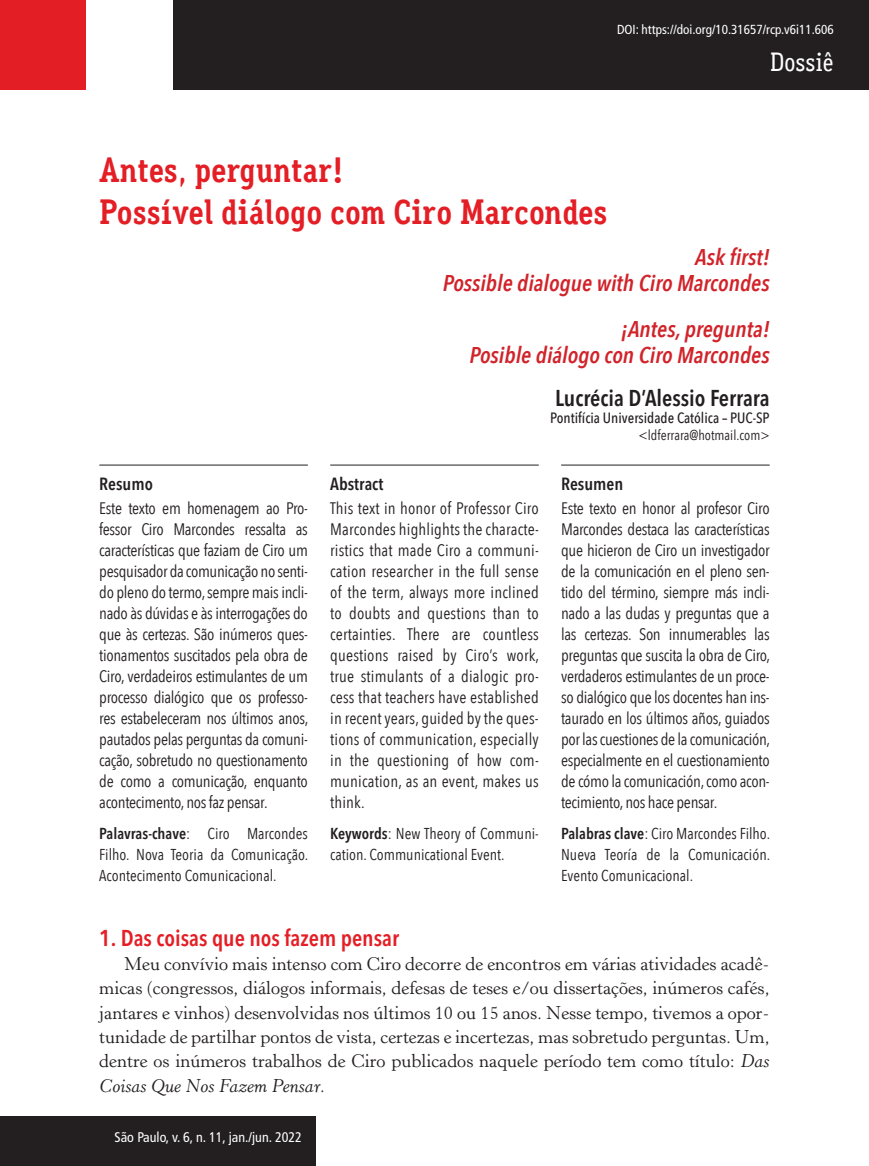
<style>
.page{position:relative;width:869px;height:1166px;background:#fff}
.page>*{position:absolute;margin:0;border:0;box-sizing:border-box;transform-origin:0 0}
.t1{font:700 35px/42px "Aaux Office";color:#e41e25}
.t2{font:500 26.25px "Aaux Office";color:#fff}
.t3{font:italic 600 22.75px/26.2px "Avenir Next Condensed";color:#d1232a;text-align:right}
.t4{font:600 condensed 22.75px "Avenir Next LT Pro";color:#e41e25}
.t5{font:600 condensed 22.75px "Avenir Next LT Pro";color:#231f20}
.t6{font:500 19.25px "Aaux Office";color:#fff}
.t7{font:18.38px/24.3px "Horley Old Style";color:#231f20;text-align:justify}
.t8{font:600 condensed 17.5px "Avenir Next LT Pro";color:#231f20}
.t9{font:16.62px/21px "Avenir Next Condensed";letter-spacing:-.02em;color:#231f20;text-align:justify}
.t10{font:15.75px/21px "Avenir Next Condensed";color:#231f20}
.t11{font:600 condensed 15.75px "Avenir Next LT Pro";color:#231f20}
.t12{font:500 14.88px "Avenir Next Condensed";color:#231f20}
.t13{font:condensed 14px "Frutiger LT Std";color:#fff}
.t14{font:14px "Avenir Next Condensed";color:#231f20}
.t15{font:condensed 13.12px "Frutiger LT Std";color:#fff}
.s1{font-family:"Avenir Next Condensed";font-weight:400;font-stretch:normal}
.s2{font-family:"Avenir Next LT Pro";font-weight:600;font-stretch:condensed}
.s3{font-style:italic}
</style>
<div class="page">
<div style="left:1px;top:1116px;width:314px;height:50px;background:#231f20"></div>
<div style="left:173px;top:0;width:695px;height:89px;background:#231f20"></div>
<div style="left:1px;top:0;width:84px;height:90px;background:#e41e25"></div>
<hr style="left:99px;top:464px;width:209px;height:1px;background:#231f20">
<hr style="left:330px;top:464px;width:208px;height:1px;background:#231f20">
<hr style="left:561px;top:464px;width:208px;height:1px;background:#231f20">
<p class="t15" style="left:616px;top:22px;width:218px">DOI: https://doi.org/10.31657/rcp.v6i11.606</p>
<h2 class="t2" style="left:770px;top:47px;width:65px">Dossiê</h2>
<p class="t6" style="left:820px;top:48px;width:18px">17</p>
<h1 class="t1" style="left:99px;top:148px;width:509px">Antes, perguntar!<br>Possível diálogo com Ciro Marcondes</h1>
<h3 class="t3" style="left:442px;top:244px;width:328px">Ask first!<br>Possible dialogue with Ciro Marcondes</h3>
<h3 class="t3" style="left:469px;top:316px;width:301px">¡Antes, pregunta!<br>Posible diálogo con Ciro Marcondes</h3>
<h3 class="t5" style="left:555px;top:384px;width:216px">Lucrécia D’Alessio Ferrara</h3>
<p class="t12" style="left:550px;top:409px;width:221px">Pontifícia Universidade Católica – PUC-SP</p>
<p class="t14" style="left:638px;top:423px;width:132px">&lt;ldferrara@hotmail.com&gt;</p>
<p class="t8" style="left:99px;top:473px;width:55px">Resumo</p>
<p class="t9" style="left:99px;top:497px;width:210px">Este texto em homenagem ao Pro&shy;fessor Ciro Marcondes ressalta as características que faziam de Ciro um pesquisador da comunicação no senti&shy;do pleno do termo, sempre mais incli&shy;nado às dúvidas e às interrogações do que às certezas. São inúmeros ques&shy;tionamentos suscitados pela obra de Ciro, verdadeiros estimulantes de um processo dialógico que os professo&shy;res estabeleceram nos últimos anos, pautados pelas perguntas da comuni&shy;cação, sobretudo no questionamento de como a comunicação, enquanto acontecimento, nos faz pensar.</p>
<p class="t11" style="left:99px;top:824px;width:210px">Palavras-chave<span class="s1">: Ciro Marcondes</span></p>
<p class="t10" style="left:99px;top:843px;width:210px">Filho. Nova Teoria da Comunicação.<br>Acontecimento Comunicacional.</p>
<p class="t8" style="left:330px;top:473px;width:55px">Abstract</p>
<p class="t9" style="left:330px;top:497px;width:210px">This text in honor of Professor Ciro Marcondes highlights the characte&shy;ristics that made Ciro a communi&shy;cation researcher in the full sense of the term, always more inclined to doubts and questions than to certainties. There are countless questions raised by Ciro’s work, true stimulants of a dialogic pro&shy;cess that teachers have established in recent years, guided by the ques&shy;tions of communication, especially in the questioning of how com&shy;munication, as an event, makes us think.</p>
<p class="t10" style="left:330px;top:822px;width:210px"><span class="s2">Keywords</span>: New Theory of Communi&shy;cation. Communicational Event.</p>
<p class="t8" style="left:561px;top:473px;width:64px">Resumen</p>
<p class="t9" style="left:561px;top:497px;width:210px">Este texto en honor al profesor Ciro Marcondes destaca las características que hicieron de Ciro un investigador de la comunicación en el pleno sen&shy;tido del término, siempre más incli&shy;nado a las dudas y preguntas que a las certezas. Son innumerables las preguntas que suscita la obra de Ciro, verdaderos estimulantes de un proce&shy;so dialógico que los docentes han ins&shy;taurado en los últimos años, guiados por las cuestiones de la comunicación, especialmente en el cuestionamiento de cómo la comunicación, como acon&shy;tecimiento, nos hace pensar.</p>
<p class="t10" style="left:561px;top:822px;width:210px;text-align:justify"><span class="s2">Palabras clave</span>: Ciro Marcondes Filho.<br>Nueva Teoría de la Comunicación.<br>Evento Comunicacional.</p>
<h3 class="t4" style="left:99px;top:924px;width:301px">1. Das coisas que nos fazem pensar</h3>
<p class="t7" style="left:99px;top:952px;width:671px;text-indent:25px">Meu convívio mais intenso com Ciro decorre de encontros em várias atividades acadê&shy;micas (congressos, diálogos informais, defesas de teses e/ou dissertações, inúmeros cafés, jantares e vinhos) desenvolvidas nos últimos 10 ou 15 anos. Nesse tempo, tivemos a opor&shy;tunidade de partilhar pontos de vista, certezas e incertezas, mas sobretudo perguntas. Um, dentre os inúmeros trabalhos de Ciro publicados naquele período tem como título: <span class="s3">Das Coisas Que Nos Fazem Pensar.</span></p>
<p class="t13" style="left:114px;top:1129px;width:189px">São Paulo, v. 6, n. 11, jan./jun. 2022</p>
</div>
